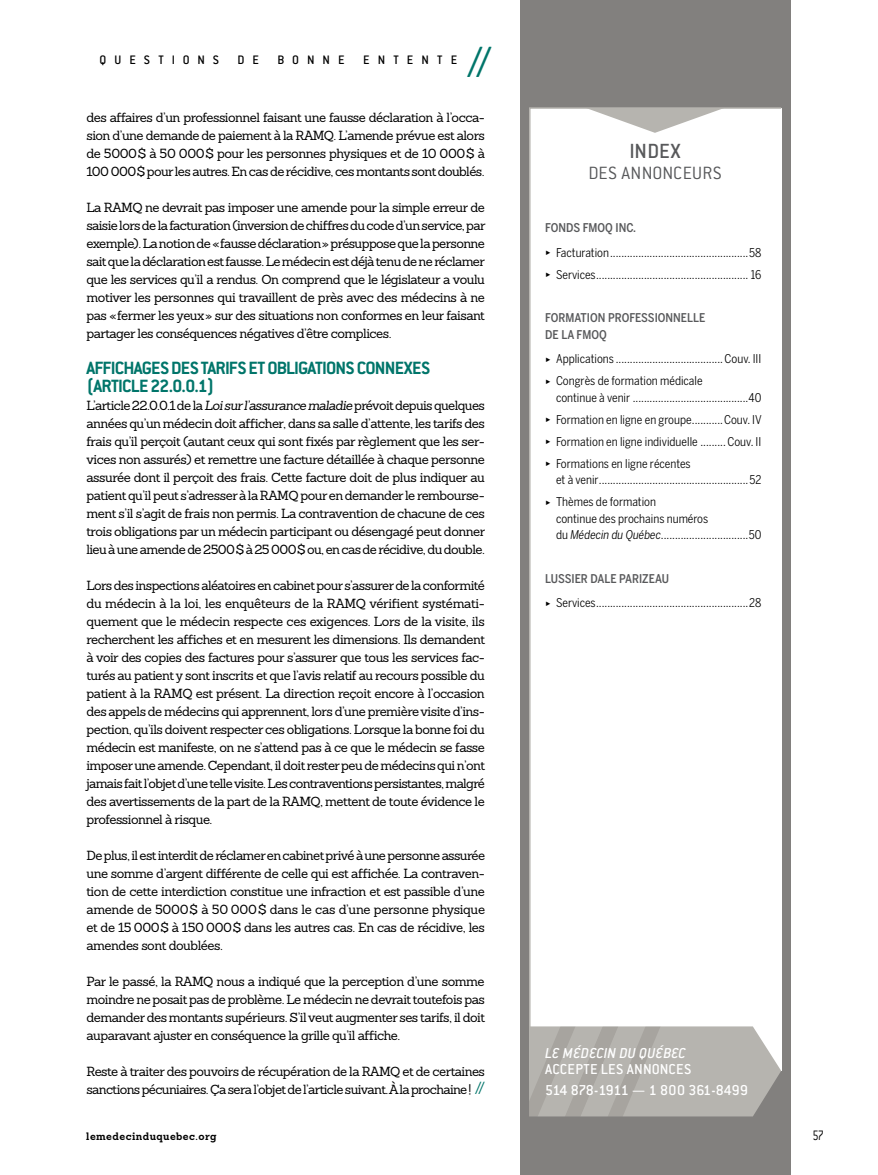
<style>
.page{position:relative;width:878px;height:1175px;background:#fff}
.page>*{position:absolute;margin:0;border:0;box-sizing:border-box;transform-origin:0 0}
.t1{font:500 48px "Conduit ITC Std";color:#00756a}
.t2{font:500 22.5px "Conduit ITC Std";letter-spacing:.005em;color:#58595b}
.t3{font:700 19.5px/18px "Conduit ITC Std";letter-spacing:-.04em;color:#00756a}
.t4{font:300 19.5px "Conduit ITC Std";letter-spacing:.02em;color:#58595b}
.t5{font:500 15.75px/21px "Conduit ITC Std";letter-spacing:.005em;color:#fff}
.t6{font:italic 500 15.75px "Conduit ITC Std";color:#fff}
.t7{font:300 15px "Conduit ITC Std";color:#000;scale:.8 1}
.t8{font:500 13.5px "Conduit ITC Std";letter-spacing:.6em;color:#000}
.t9{font:12.9px/18px "Sanchez Slab";letter-spacing:-.04em;color:#000;text-align:justify}
.t10{font:12px/21.9px "Benton Sans Cond";color:#000}
.t11{font:500 12px/16.5px "Benton Sans Cond";color:#58595b}
.t12{font:700 10.5px "Sanchez Slab";letter-spacing:.04em;color:#000}
.s1{font-style:italic}
.s2{font-family:"Conduit ITC Std";font-weight:500;font-size:19.5px;color:#00756a}
</style>
<div class="page">
<div style="left:520px;top:0;width:270px;height:1174px;background:#82807e"></div>
<svg style="left:529px;top:1082px;width:245px;height:34px;background:#b1aeaa"></svg>
<div style="left:529px;top:107px;width:253px;height:975px;background:#fff"></div>
<svg style="left:586px;top:108px;width:138px;height:25px;background:#dad9d7"></svg>
<svg style="left:546px;top:251px;width:4px;height:4px"></svg>
<svg style="left:546px;top:273px;width:4px;height:4px"></svg>
<svg style="left:546px;top:357px;width:4px;height:5px"></svg>
<svg style="left:546px;top:379px;width:4px;height:5px"></svg>
<svg style="left:546px;top:418px;width:4px;height:4px"></svg>
<svg style="left:546px;top:440px;width:4px;height:4px"></svg>
<svg style="left:546px;top:461px;width:4px;height:5px"></svg>
<svg style="left:546px;top:500px;width:4px;height:4px"></svg>
<svg style="left:546px;top:601px;width:4px;height:4px"></svg>
<p class="t8" style="left:100px;top:52px;width:121px">QUESTIONS</p>
<p class="t8" style="left:237px;top:52px;width:23px">D E</p>
<p class="t8" style="left:277px;top:52px;width:69px">BONNE</p>
<p class="t8" style="left:363px;top:52px;width:95px">ENTENTE</p>
<h1 class="t1" style="left:467px;top:33px;width:26px">//</h1>
<p class="t9" style="left:86px;top:108px;width:400px">des affaires d’un professionnel faisant une fausse déclaration à l’occa&shy;sion d’une demande de paiement à la RAMQ. L’amende prévue est alors de 5000$ à 50 000$ pour les personnes physiques et de 10 000$ à 100 000$ pour les autres. En cas de récidive, ces montants sont doublés.</p>
<p class="t9" style="left:86px;top:198px;width:400px">La RAMQ ne devrait pas imposer une amende pour la simple erreur de saisie lors de la facturation (inversion de chiffres du code d’un service, par exemple). La notion de «fausse déclaration» présuppose que la personne sait que la déclaration est fausse. Le médecin est déjà tenu de ne réclamer que les services qu’il a rendus. On comprend que le législateur a voulu motiver les personnes qui travaillent de près avec des médecins à ne pas «fermer les yeux» sur des situations non conformes en leur faisant partager les conséquences négatives d’être complices.</p>
<h3 class="t3" style="left:86px;top:358px;width:345px">AFFICHAGES DES TARIFS ET OBLIGATIONS CONNEXES (ARTICLE 22.0.0.1)</h3>
<p class="t9" style="left:86px;top:396px;width:400px">L’article 22.0.0.1 de la <span class="s1">Loi sur l’assurance maladie</span> prévoit depuis quelques années qu’un médecin doit afficher, dans sa salle d’attente, les tarifs des frais qu’il perçoit (autant ceux qui sont fixés par règlement que les ser&shy;vices non assurés) et remettre une facture détaillée à chaque personne assurée dont il perçoit des frais. Cette facture doit de plus indiquer au patient qu’il peut s’adresser à la RAMQ pour en demander le rembourse&shy;ment s’il s’agit de frais non permis. La contravention de chacune de ces trois obligations par un médecin participant ou désengagé peut donner lieu à une amende de 2500$ à 25 000$ ou, en cas de récidive, du double.</p>
<p class="t9" style="left:86px;top:576px;width:400px">Lors des inspections aléatoires en cabinet pour s’assurer de la conformité du médecin à la loi, les enquêteurs de la RAMQ vérifient systémati&shy;quement que le médecin respecte ces exigences. Lors de la visite, ils recherchent les affiches et en mesurent les dimensions. Ils demandent à voir des copies des factures pour s’assurer que tous les services fac&shy;turés au patient y sont inscrits et que l’avis relatif au recours possible du patient à la RAMQ est présent. La direction reçoit encore à l’occasion des appels de médecins qui apprennent, lors d’une première visite d’ins&shy;pection, qu’ils doivent respecter ces obligations. Lorsque la bonne foi du médecin est manifeste, on ne s’attend pas à ce que le médecin se fasse imposer une amende. Cependant, il doit rester peu de médecins qui n’ont jamais fait l’objet d’une telle visite. Les contraventions persistantes, malgré des avertissements de la part de la RAMQ, mettent de toute évidence le professionnel à risque.</p>
<p class="t9" style="left:86px;top:846px;width:400px">De plus, il est interdit de réclamer en cabinet privé à une personne assurée une somme d’argent différente de celle qui est affichée. La contraven&shy;tion de cette interdiction constitue une infraction et est passible d’une amende de 5000$ à 50 000$ dans le cas d’une personne physique et de 15 000$ à 150 000$ dans les autres cas. En cas de récidive, les amendes sont doublées.</p>
<p class="t9" style="left:86px;top:972px;width:400px">Par le passé, la RAMQ nous a indiqué que la perception d’une somme moindre ne posait pas de problème. Le médecin ne devrait toutefois pas demander des montants supérieurs. S’il veut augmenter ses tarifs, il doit auparavant ajuster en conséquence la grille qu’il affiche.</p>
<p class="t9" style="left:86px;top:1062px;width:400px">Reste à traiter des pouvoirs de récupération de la RAMQ et de certaines sanctions pécuniaires. Ça sera l’objet de l’article suivant. À la prochaine! <span class="s2">//</span></p>
<h2 class="t2" style="left:629px;top:138px;width:53px">INDEX</h2>
<h3 class="t4" style="left:588px;top:161px;width:135px">DES ANNONCEURS</h3>
<p class="t11" style="left:545px;top:219px;width:92px">FONDS FMOQ INC.</p>
<p class="t10" style="left:556px;top:241px;width:207px">Facturation.................................................58<br>Services...................................................... 16</p>
<p class="t11" style="left:545px;top:309px;width:162px">FORMATION PROFESSIONNELLE<br>DE LA FMOQ</p>
<p class="t10" style="left:556px;top:348px;width:207px">Applications ......................................Couv. III<br>Congrès de formation médicale</p>
<p class="t10" style="left:556px;top:386px;width:207px;text-align:justify">continue à venir .........................................40<br>Formation en ligne en groupe...........Couv. IV Formation en ligne individuelle .........Couv. II Formations en ligne récentes</p>
<p class="t10" style="left:556px;top:469px;width:207px">et à venir.....................................................52<br>Thèmes de formation</p>
<p class="t10" style="left:556px;top:510px;width:207px;line-height:16.5px">continue des prochains numéros<br>du <span class="s1">Médecin du Québec</span>...............................50</p>
<p class="t11" style="left:545px;top:570px;width:125px">LUSSIER DALE PARIZEAU</p>
<p class="t10" style="left:556px;top:592px;width:207px">Services......................................................28</p>
<p class="t6" style="left:545px;top:1043px;width:142px">LE MÉDECIN DU QUÉBEC</p>
<p class="t5" style="left:545px;top:1058px;width:204px">ACCEPTE LES ANNONCES<br>514 878-1911 — 1 800 361-8499</p>
<p class="t12" style="left:86px;top:1129px;width:132px">lemedecinduquebec.org</p>
<p class="t7" style="left:812px;top:1126px;width:16px">57</p>
</div>
